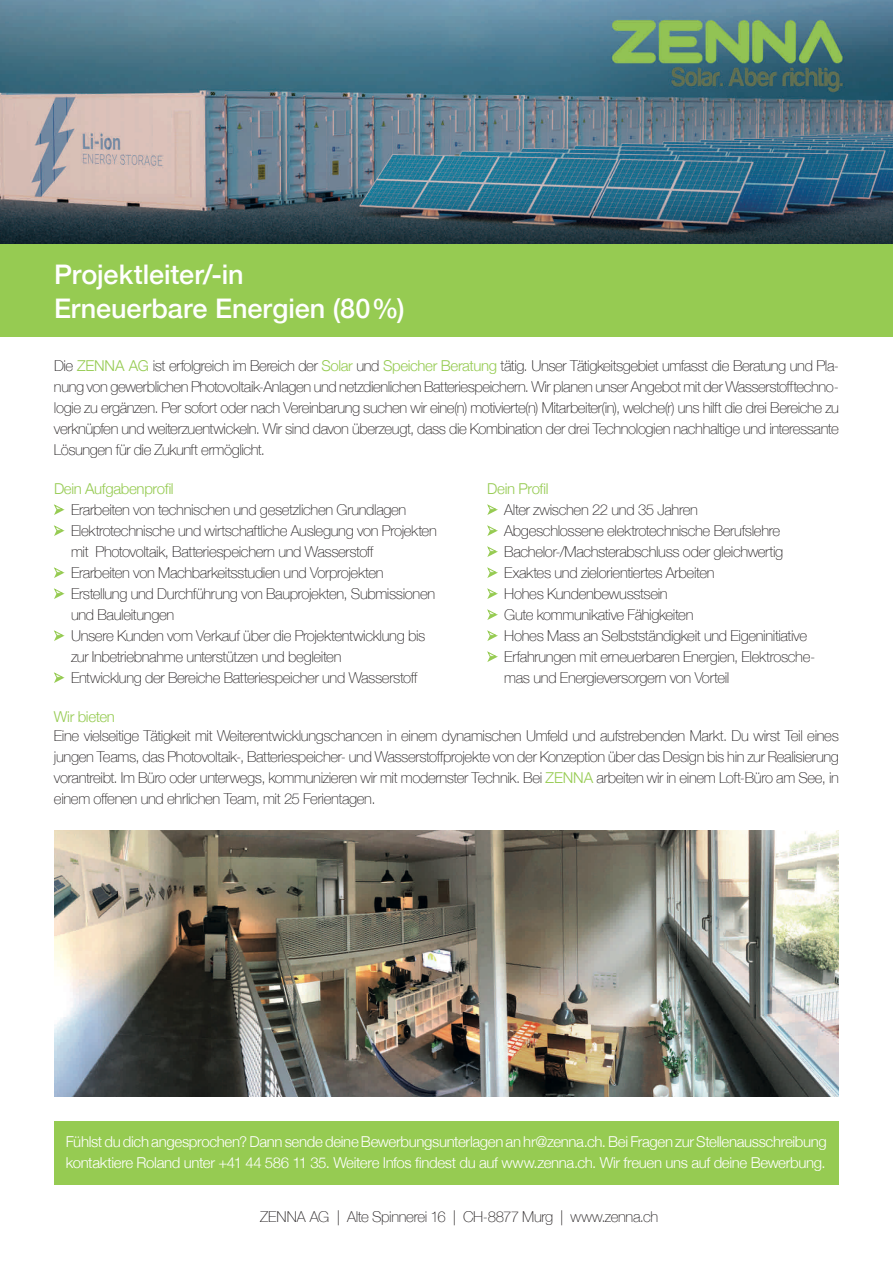
<style>
.page{position:relative;width:893px;height:1263px;background:#fff}
.page>*{position:absolute;margin:0;border:0;box-sizing:border-box;transform-origin:0 0}
.t1{font:500 27px/34.5px "Helvetica Neue";color:#fff}
.t2{font:100 15px/21px "Helvetica Neue";letter-spacing:-.025em;color:#231f20;text-align:justify}
.t3{font:300 15px/21px "Helvetica Neue";letter-spacing:-.025em;color:#fff}
.t4{font:300 15px "Helvetica Neue";letter-spacing:-.025em;color:#96cb52}
.s1{font-weight:300;color:#96cb52}
</style>
<div class="page">
<img style="left:0;top:0;width:893px;height:244px">
<div style="left:0;top:244px;width:893px;height:93px;background:#96cb52"></div>
<img style="left:54px;top:830px;width:785px;height:267px">
<div style="left:54px;top:1121px;width:785px;height:64px;background:#96cb52"></div>
<svg style="left:487px;top:504px;width:11px;height:11px"></svg>
<svg style="left:487px;top:525px;width:11px;height:11px"></svg>
<svg style="left:487px;top:546px;width:11px;height:11px"></svg>
<svg style="left:487px;top:567px;width:11px;height:11px"></svg>
<svg style="left:487px;top:588px;width:11px;height:11px"></svg>
<svg style="left:487px;top:609px;width:11px;height:11px"></svg>
<svg style="left:487px;top:630px;width:11px;height:11px"></svg>
<svg style="left:487px;top:651px;width:11px;height:11px"></svg>
<svg style="left:54px;top:504px;width:11px;height:11px"></svg>
<svg style="left:54px;top:525px;width:11px;height:11px"></svg>
<svg style="left:54px;top:567px;width:11px;height:11px"></svg>
<svg style="left:54px;top:588px;width:11px;height:11px"></svg>
<svg style="left:54px;top:630px;width:11px;height:11px"></svg>
<svg style="left:54px;top:672px;width:11px;height:11px"></svg>
<h1 class="t1" style="left:54px;top:256px;width:352px">Projektleiter/-in<br>Erneuerbare Energien (80%)</h1>
<p class="t2" style="left:54px;top:355px;width:787px">Die <span class="s1">ZENNA AG</span> ist erfolgreich im Bereich der <span class="s1">Solar</span> und <span class="s1">Speicher Beratung</span> tätig. Unser Tätigkeitsgebiet umfasst die Beratung und Pla&shy;nung von gewerblichen Photovoltaik-Anlagen und netzdienlichen Batteriespeichern. Wir planen unser Angebot mit der Wasserstofftechno&shy;logie zu ergänzen. Per sofort oder nach Vereinbarung suchen wir eine(n) motivierte(n) Mitarbeiter(in), welche(r) uns hilft die drei Bereiche zu verknüpfen und weiterzuentwickeln. Wir sind davon überzeugt, dass die Kombination der drei Technologien nachhaltige und interessante Lösungen für die Zukunft ermöglicht.</p>
<p class="t4" style="left:54px;top:479px;width:121px">Dein Aufgabenprofil</p>
<p class="t2" style="left:71px;top:499px;width:367px;text-align:left">Erarbeiten von technischen und gesetzlichen Grundlagen Elektrotechnische und wirtschaftliche Auslegung von Projekten mit Photovoltaik, Batteriespeichern und Wasserstoff<br>Erarbeiten von Machbarkeitsstudien und Vorprojekten Erstellung und Durchführung von Bauprojekten, Submissionen und Bauleitungen<br>Unsere Kunden vom Verkauf über die Projektentwicklung bis zur Inbetriebnahme unterstützen und begleiten<br>Entwicklung der Bereiche Batteriespeicher und Wasserstoff</p>
<p class="t4" style="left:487px;top:479px;width:63px">Dein Profil</p>
<p class="t2" style="left:504px;top:499px;width:313px;text-align:left">Alter zwischen 22 und 35 Jahren<br>Abgeschlossene elektrotechnische Berufslehre Bachelor-/Machsterabschluss oder gleichwertig Exaktes und zielorientiertes Arbeiten<br>Hohes Kundenbewusstsein<br>Gute kommunikative Fähigkeiten<br>Hohes Mass an Selbstständigkeit und Eigeninitiative Erfahrungen mit erneuerbaren Energien, Elektrosche&shy;mas und Energieversorgern von Vorteil</p>
<p class="t4" style="left:54px;top:707px;width:63px">Wir bieten</p>
<p class="t2" style="left:54px;top:725px;width:786px">Eine vielseitige Tätigkeit mit Weiterentwicklungschancen in einem dynamischen Umfeld und aufstrebenden Markt. Du wirst Teil eines jungen Teams, das Photovoltaik-, Batteriespeicher- und Wasserstoffprojekte von der Konzeption über das Design bis hin zur Realisierung vorantreibt. Im Büro oder unterwegs, kommunizieren wir mit modernster Technik. Bei <span class="s1">ZENNA</span> arbeiten wir in einem Loft-Büro am See, in einem offenen und ehrlichen Team, mit 25 Ferientagen.</p>
<p class="t3" style="left:66px;top:1131px;width:762px">Fühlst du dich angesprochen? Dann sende deine Bewerbungsunterlagen an hr@zenna.ch. Bei Fragen zur Stellenausschreibung kontaktiere Roland unter +41 44 586 11 35. Weitere Infos findest du auf www.zenna.ch. Wir freuen uns auf deine Bewerbung.</p>
<p class="t2" style="left:260px;top:1206px;width:400px">ZENNA AG | Alte Spinnerei 16 | CH-8877 Murg | www.zenna.ch</p>
</div>
